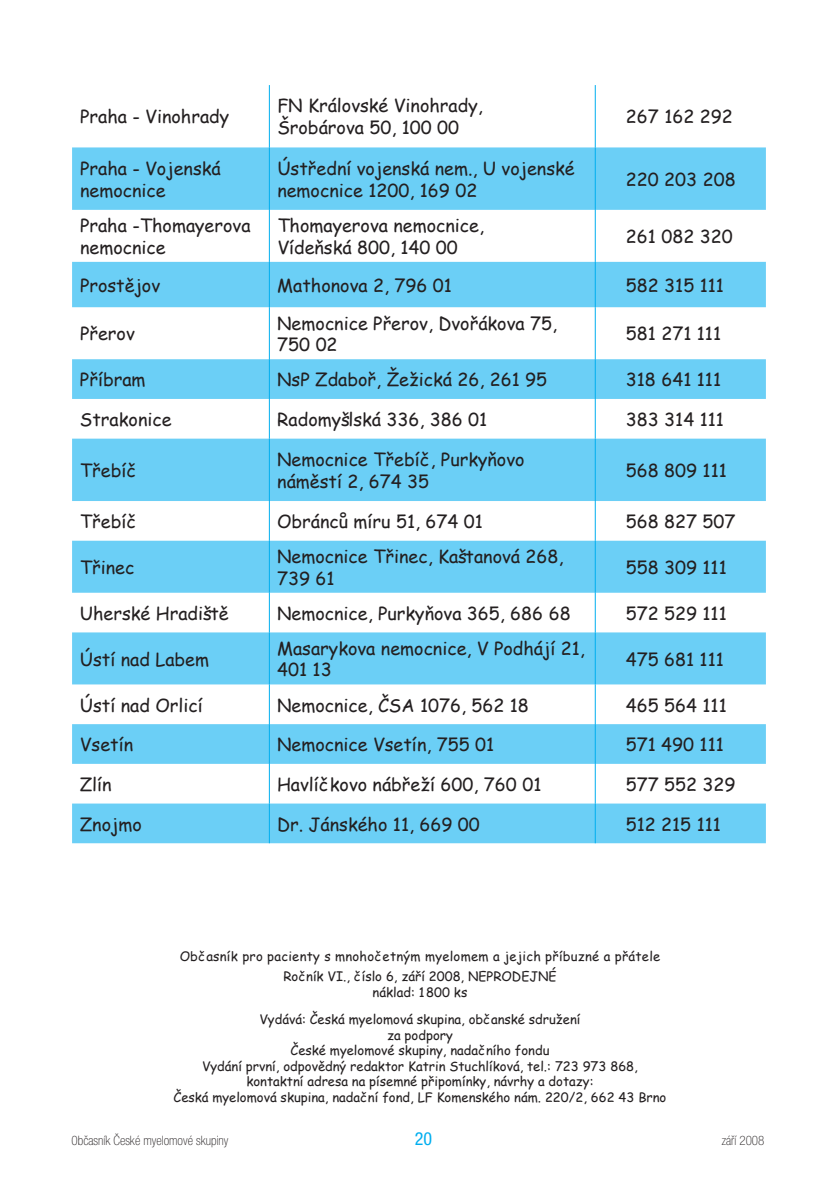
<style>
.page{position:relative;width:840px;height:1191px;background:#fff}
.page>*{position:absolute;margin:0;border:0;box-sizing:border-box;transform-origin:0 0}
.t1{font:18px/21.6px "Comic Sans MS";color:#231f20}
.t2{font:18px "Helvetica Neue Cond CE";color:#00aeef}
.t3{font:13px/15.6px "Comic Sans MS";color:#231f20;text-align:center}
.t4{font:13px/20.2px "Comic Sans MS";letter-spacing:.02em;color:#231f20;text-align:center}
.t5{font:13px "Helvetica Neue Cond Thin CE";color:#231f20}
</style>
<div class="page">
<svg style="left:72px;top:147px;width:693px;height:696px;fill:#6bcff6"></svg>
<hr style="left:269px;top:85px;width:1px;height:62px;background:#00aeef">
<hr style="left:594px;top:85px;width:1px;height:62px;background:#00aeef">
<hr style="left:269px;top:147px;width:1px;height:63px;background:#00aeef">
<hr style="left:594px;top:147px;width:1px;height:63px;background:#00aeef">
<hr style="left:269px;top:210px;width:1px;height:52px;background:#00aeef">
<hr style="left:594px;top:210px;width:1px;height:52px;background:#00aeef">
<hr style="left:269px;top:262px;width:1px;height:45px;background:#00aeef">
<hr style="left:594px;top:262px;width:1px;height:45px;background:#00aeef">
<hr style="left:269px;top:307px;width:1px;height:52px;background:#00aeef">
<hr style="left:594px;top:307px;width:1px;height:52px;background:#00aeef">
<hr style="left:269px;top:359px;width:1px;height:40px;background:#00aeef">
<hr style="left:594px;top:359px;width:1px;height:40px;background:#00aeef">
<hr style="left:269px;top:399px;width:1px;height:39px;background:#00aeef">
<hr style="left:594px;top:399px;width:1px;height:39px;background:#00aeef">
<hr style="left:269px;top:438px;width:1px;height:63px;background:#00aeef">
<hr style="left:594px;top:438px;width:1px;height:63px;background:#00aeef">
<hr style="left:269px;top:501px;width:1px;height:40px;background:#00aeef">
<hr style="left:594px;top:501px;width:1px;height:40px;background:#00aeef">
<hr style="left:269px;top:541px;width:1px;height:52px;background:#00aeef">
<hr style="left:594px;top:541px;width:1px;height:52px;background:#00aeef">
<hr style="left:269px;top:593px;width:1px;height:39px;background:#00aeef">
<hr style="left:594px;top:593px;width:1px;height:39px;background:#00aeef">
<hr style="left:269px;top:632px;width:1px;height:52px;background:#00aeef">
<hr style="left:594px;top:632px;width:1px;height:52px;background:#00aeef">
<hr style="left:269px;top:684px;width:1px;height:40px;background:#00aeef">
<hr style="left:594px;top:684px;width:1px;height:40px;background:#00aeef">
<hr style="left:269px;top:724px;width:1px;height:40px;background:#00aeef">
<hr style="left:594px;top:724px;width:1px;height:40px;background:#00aeef">
<hr style="left:269px;top:764px;width:1px;height:39px;background:#00aeef">
<hr style="left:594px;top:764px;width:1px;height:39px;background:#00aeef">
<hr style="left:269px;top:803px;width:1px;height:40px;background:#00aeef">
<hr style="left:594px;top:803px;width:1px;height:40px;background:#00aeef">
<p class="t1" style="left:80px;top:106px;width:150px">Praha - Vinohrady</p>
<p class="t1" style="left:277px;top:94px;width:207px">FN Královské Vinohrady,<br>Šrobárova 50, 100 00</p>
<p class="t1" style="left:625px;top:106px;width:108px">267 162 292</p>
<p class="t1" style="left:80px;top:157px;width:142px">Praha - Vojenská nemocnice</p>
<p class="t1" style="left:277px;top:157px;width:299px">Ústřední vojenská nem., U vojenské nemocnice 1200, 169 02</p>
<p class="t1" style="left:625px;top:168px;width:111px">220 203 208</p>
<p class="t1" style="left:80px;top:214px;width:172px">Praha -Thomayerova nemocnice</p>
<p class="t1" style="left:277px;top:214px;width:208px">Thomayerova nemocnice,<br>Vídeňská 800, 140 00</p>
<p class="t1" style="left:625px;top:225px;width:108px">261 082 320</p>
<p class="t1" style="left:80px;top:274px;width:82px">Prostějov</p>
<p class="t1" style="left:277px;top:274px;width:176px">Mathonova 2, 796 01</p>
<p class="t1" style="left:625px;top:274px;width:100px">582 315 111</p>
<p class="t1" style="left:80px;top:322px;width:56px">Přerov</p>
<p class="t1" style="left:277px;top:312px;width:281px">Nemocnice Přerov, Dvořákova 75,<br>750 02</p>
<p class="t1" style="left:625px;top:322px;width:97px">581 271 111</p>
<p class="t1" style="left:80px;top:368px;width:67px">Příbram</p>
<p class="t1" style="left:277px;top:368px;width:271px">NsP Zdaboř, Žežická 26, 261 95</p>
<p class="t1" style="left:625px;top:368px;width:97px">318 641 111</p>
<p class="t1" style="left:80px;top:408px;width:93px">Strakonice</p>
<p class="t1" style="left:277px;top:408px;width:211px">Radomyšlská 336, 386 01</p>
<p class="t1" style="left:625px;top:408px;width:100px">383 314 111</p>
<p class="t1" style="left:80px;top:459px;width:59px">Třebíč</p>
<p class="t1" style="left:277px;top:448px;width:249px">Nemocnice Třebíč, Purkyňovo náměstí 2, 674 35</p>
<p class="t1" style="left:625px;top:459px;width:102px">568 809 111</p>
<p class="t1" style="left:80px;top:510px;width:59px">Třebíč</p>
<p class="t1" style="left:277px;top:510px;width:207px">Obránců míru 51, 674 01</p>
<p class="t1" style="left:625px;top:510px;width:111px">568 827 507</p>
<p class="t1" style="left:80px;top:556px;width:56px">Třinec</p>
<p class="t1" style="left:277px;top:545px;width:288px">Nemocnice Třinec, Kaštanová 268,<br>739 61</p>
<p class="t1" style="left:625px;top:556px;width:102px">558 309 111</p>
<p class="t1" style="left:80px;top:602px;width:150px">Uherské Hradiště</p>
<p class="t1" style="left:277px;top:602px;width:295px">Nemocnice, Purkyňova 365, 686 68</p>
<p class="t1" style="left:625px;top:602px;width:102px">572 529 111</p>
<p class="t1" style="left:80px;top:648px;width:131px">Ústí nad Labem</p>
<p class="t1" style="left:277px;top:637px;width:309px">Masarykova nemocnice, V Podhájí 21,<br>401 13</p>
<p class="t1" style="left:625px;top:648px;width:100px">475 681 111</p>
<p class="t1" style="left:80px;top:693px;width:124px">Ústí nad Orlicí</p>
<p class="t1" style="left:277px;top:693px;width:253px">Nemocnice, ČSA 1076, 562 18</p>
<p class="t1" style="left:625px;top:693px;width:102px">465 564 111</p>
<p class="t1" style="left:80px;top:733px;width:55px">Vsetín</p>
<p class="t1" style="left:277px;top:733px;width:218px">Nemocnice Vsetín, 755 01</p>
<p class="t1" style="left:625px;top:733px;width:100px">571 490 111</p>
<p class="t1" style="left:80px;top:773px;width:33px">Zlín</p>
<p class="t1" style="left:277px;top:773px;width:266px">Havlíčkovo nábřeží 600, 760 01</p>
<p class="t1" style="left:625px;top:773px;width:111px">577 552 329</p>
<p class="t1" style="left:80px;top:812px;width:64px">Znojmo</p>
<p class="t1" style="left:277px;top:812px;width:204px">Dr. Jánského 11, 669 00</p>
<p class="t1" style="left:625px;top:812px;width:97px">512 215 111</p>
<p class="t4" style="left:179px;top:946px;width:482px">Občasník pro pacienty s mnohočetným myelomem a jejich příbuzné a přátele<br>Ročník VI., číslo 6, září 2008, NEPRODEJNÉ</p>
<p class="t3" style="left:259px;top:978px;width:322px;line-height:27px">náklad: 1800 ks<br>Vydává: Česká myelomová skupina, občanské sdružení</p>
<p class="t3" style="left:173px;top:1026px;width:494px">za podpory<br>České myelomové skupiny, nadačního fondu<br>Vydání první, odpovědný redaktor Katrin Stuchlíková, tel.: 723 973 868, kontaktní adresa na písemné připomínky, návrhy a dotazy:<br>Česká myelomová skupina, nadační fond, LF Komenského nám. 220/2, 662 43 Brno</p>
<p class="t5" style="left:72px;top:1133px;width:158px">0bčasník České myelomové skupiny</p>
<p class="t2" style="left:414px;top:1129px;width:19px">20</p>
<p class="t5" style="left:721px;top:1133px;width:44px">září 2008</p>
</div>
